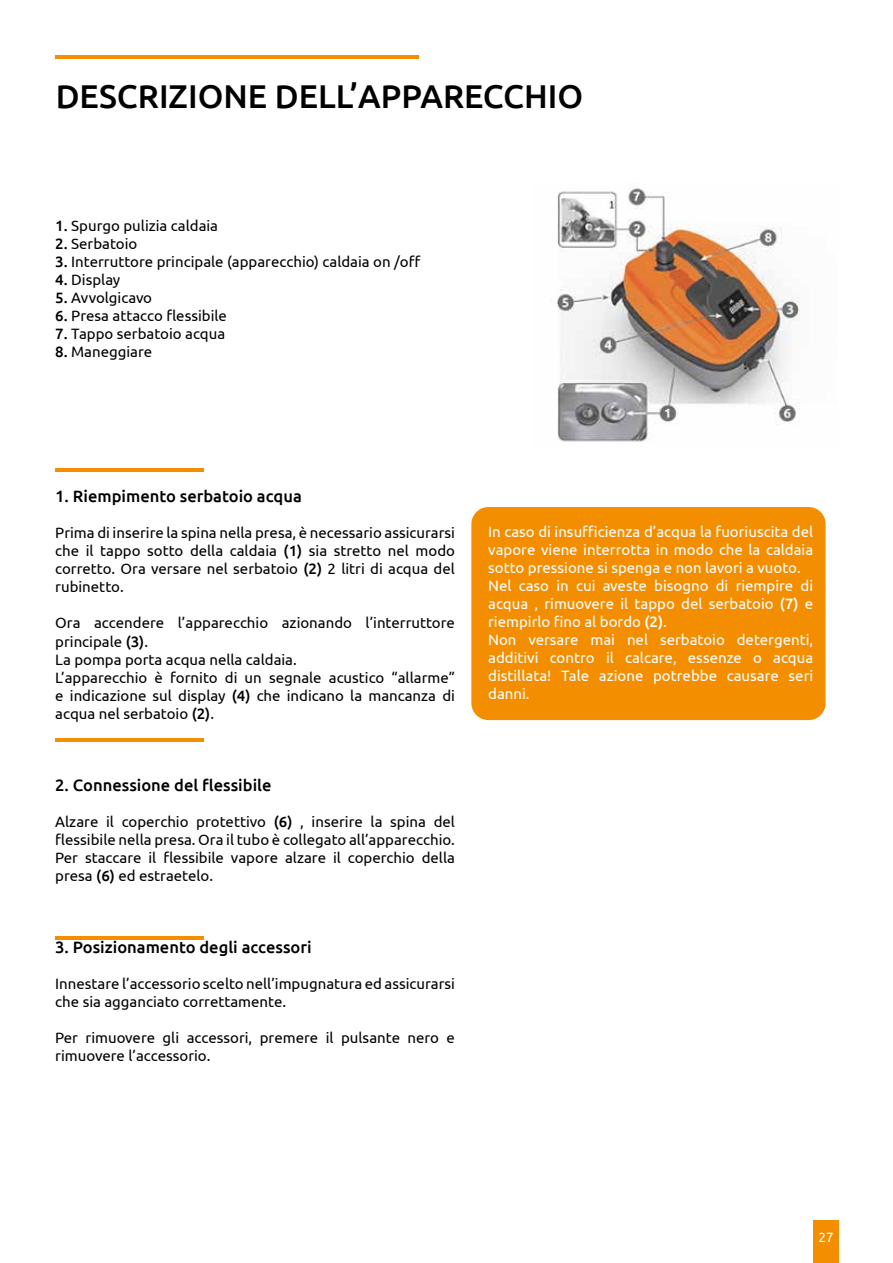
<style>
.page{position:relative;width:893px;height:1263px;background:#fff}
.page>*{position:absolute;margin:0;border:0;box-sizing:border-box;transform-origin:0 0}
.t1{font:500 33px "Ubuntu";color:#000}
.t2{font:500 16.5px "Ubuntu";color:#000}
.t3{font:15px/18px "Ubuntu";color:#000}
.t4{font:15px/18px "Ubuntu";color:#fff}
.t5{font:13.5px "Ubuntu";color:#fff}
.s1{font-weight:500}
</style>
<div class="page">
<div style="left:813px;top:1220px;width:26px;height:43px;background:#f28e00"></div>
<img style="left:556px;top:188px;width:244px;height:254px">
<hr style="left:55px;top:55px;width:364px;height:3px;background:#f28e00">
<hr style="left:55px;top:468px;width:149px;height:3px;background:#f28e00">
<hr style="left:55px;top:738px;width:149px;height:3px;background:#f28e00">
<hr style="left:55px;top:936px;width:149px;height:3px;background:#f28e00">
<div style="left:471px;top:507px;width:355px;height:213px;background:#f28e00;border-radius:17px"></div>
<h1 class="t1" style="left:56px;top:75px;width:529px">DESCRIZIONE DELL’APPARECCHIO</h1>
<p class="t3" style="left:55px;top:216px;width:164px"><span class="s1">1.</span> Spurgo pulizia caldaia</p>
<p class="t3" style="left:55px;top:234px;width:84px"><span class="s1">2.</span> Serbatoio</p>
<p class="t3" style="left:55px;top:252px;width:367px"><span class="s1">3.</span> Interruttore principale (apparecchio) caldaia on /off</p>
<p class="t3" style="left:55px;top:270px;width:67px"><span class="s1">4.</span> Display</p>
<p class="t3" style="left:55px;top:288px;width:98px"><span class="s1">5.</span> Avvolgicavo</p>
<p class="t3" style="left:55px;top:306px;width:173px"><span class="s1">6.</span> Presa attacco flessibile</p>
<p class="t3" style="left:55px;top:324px;width:171px"><span class="s1">7.</span> Tappo serbatoio acqua</p>
<p class="t3" style="left:55px;top:342px;width:99px"><span class="s1">8.</span> Maneggiare</p>
<p class="t2" style="left:55px;top:486px;width:248px">1. Riempimento serbatoio acqua</p>
<p class="t3" style="left:55px;top:524px;width:401px;text-align:justify">Prima di inserire la spina nella presa, è necessario assicurarsi che il tappo sotto della caldaia <span class="s1">(1)</span> sia stretto nel modo corretto. Ora versare nel serbatoio <span class="s1">(2)</span> 2 litri di acqua del rubinetto.</p>
<p class="t3" style="left:55px;top:614px;width:401px">Ora accendere l’apparecchio azionando l’interruttore principale <span class="s1">(3)</span>.<br>La pompa porta acqua nella caldaia.<br>L’apparecchio è fornito di un segnale acustico “allarme” e indicazione sul display <span class="s1">(4)</span> che indicano la mancanza di acqua nel serbatoio <span class="s1">(2)</span>.</p>
<p class="t2" style="left:55px;top:774px;width:218px">2. Connessione del flessibile</p>
<p class="t3" style="left:55px;top:812px;width:401px;text-align:justify">Alzare il coperchio protettivo <span class="s1">(6)</span> , inserire la spina del flessibile nella presa. Ora il tubo è collegato all’apparecchio.<br>Per staccare il flessibile vapore alzare il coperchio della presa <span class="s1">(6)</span> ed estraetelo.</p>
<p class="t2" style="left:55px;top:936px;width:258px">3. Posizionamento degli accessori</p>
<p class="t3" style="left:55px;top:974px;width:401px">Innestare l’accessorio scelto nell’impugnatura ed assicurarsi che sia agganciato correttamente.</p>
<p class="t3" style="left:55px;top:1028px;width:401px">Per rimuovere gli accessori, premere il pulsante nero e rimuovere l’accessorio.</p>
<p class="t4" style="left:488px;top:522px;width:327px">In caso di insufficienza d’acqua la fuoriuscita del vapore viene interrotta in modo che la caldaia sotto pressione si spenga e non lavori a vuoto.<br>Nel caso in cui aveste bisogno di riempire di acqua , rimuovere il tappo del serbatoio <span class="s1">(7)</span> e riempirlo fino al bordo <span class="s1">(2)</span>.<br>Non versare mai nel serbatoio detergenti, additivi contro il calcare, essenze o acqua distillata! Tale azione potrebbe causare seri danni.</p>
<p class="t5" style="left:819px;top:1229px;width:17px">27</p>
</div>
